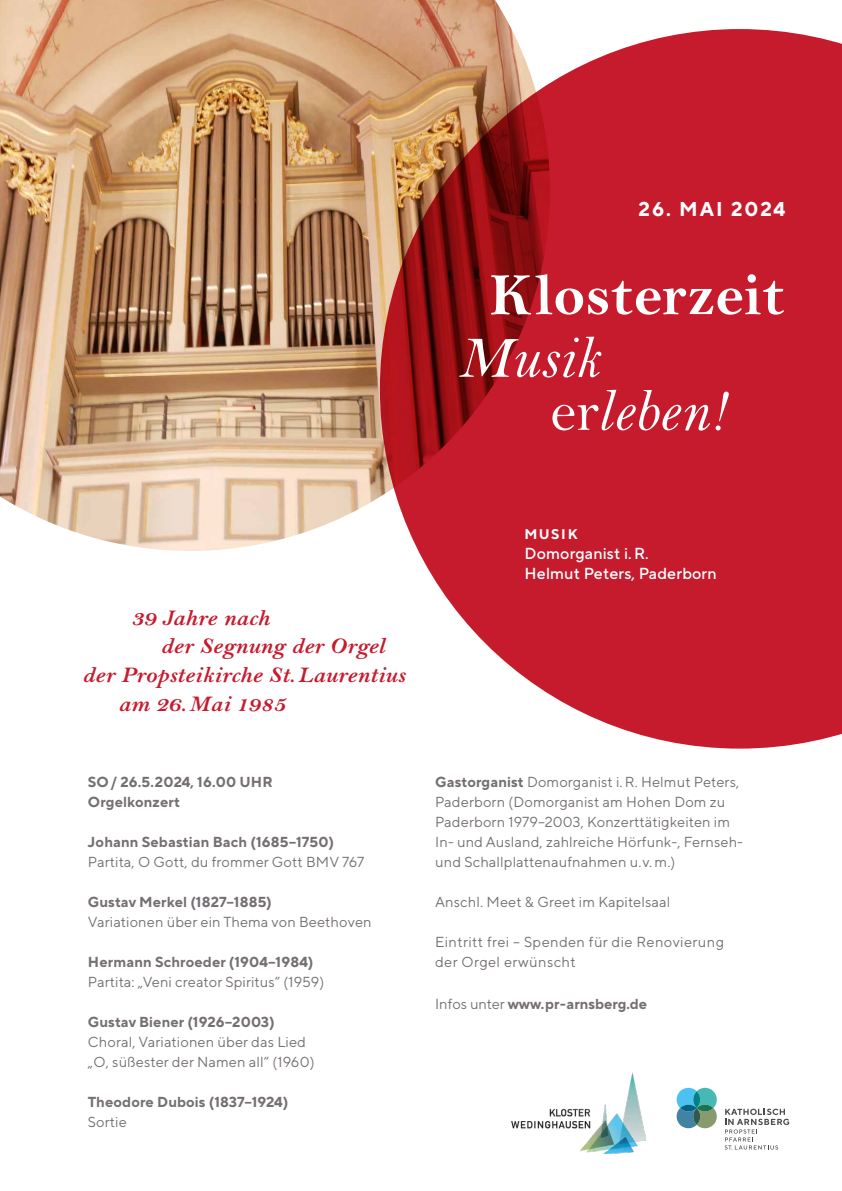
<style>
.page{position:relative;width:842px;height:1191px;background:#fff}
.page>*{position:absolute;margin:0;border:0;box-sizing:border-box;transform-origin:0 0}
.t1{font:59.9px/53px "Bell MT Italic";color:#fff}
.t2{font:59.9px "Bell MT Bold";color:#fff}
.t3{font:italic 700 22.7px "Bell";letter-spacing:.01em;color:#c61a2d}
.t4{font:700 20px "TT Norms Pro";letter-spacing:.1em;color:#fff}
.t5{font:500 16px/20px "TT Norms Pro";letter-spacing:.01em;color:#fff}
.t6{font:14.5px/20px "TT Norms Pro";letter-spacing:.01em;color:#756f73}
.t7{font:700 14.5px/20px "TT Norms Pro";letter-spacing:.01em;color:#756f73}
.t8{font:14.5px/20px "TT Norms Pro";letter-spacing:.03em;color:#756f73}
.t9{font:700 14px "TT Norms Pro";letter-spacing:.11em;color:#fff}
.s1{font-family:"Bell"}
.s2{font-weight:700}
.s3{font-weight:400}
</style>
<div class="page">
<img style="left:0;top:0;width:512px;height:551px">
<svg style="left:676px;top:1087px;width:41px;height:41px;background:#65a9ae"></svg>
<svg style="left:725px;top:1108px;width:64px;height:41px"></svg>
<img style="left:511px;top:1072px;width:135px;height:81px">
<svg style="left:380px;top:29px;width:462px;height:719px;background:#c53843"></svg>
<h3 class="t4" style="left:638px;top:196px;width:148px">26. MAI 2024</h3>
<h1 class="t2" style="left:490px;top:259px;width:297px">Klosterzeit</h1>
<h1 class="t1" style="left:550px;top:331px;width:178px;text-indent:-92px">Musik <span class="s1">er</span>leben!</h1>
<h2 class="t3" style="left:131px;top:604px;width:139px">39 Jahre nach</h2>
<h2 class="t3" style="left:161px;top:633px;width:225px">der Segnung der Orgel</h2>
<h2 class="t3" style="left:83px;top:662px;width:323px">der Propsteikirche St.Laurentius</h2>
<h2 class="t3" style="left:119px;top:691px;width:168px">am 26.Mai 1985</h2>
<p class="t7" style="left:88px;top:771px;width:186px">SO / 26.5.2024, 16.00 UHR<br>Orgelkonzert</p>
<p class="t7" style="left:88px;top:831px;width:248px">Johann Sebastian Bach (1685–1750)</p>
<p class="t6" style="left:88px;top:851px;width:278px">Partita, O Gott, du frommer Gott BMV 767</p>
<p class="t7" style="left:88px;top:891px;width:186px">Gustav Merkel (1827–1885)</p>
<p class="t6" style="left:88px;top:911px;width:285px">Variationen über ein Thema von Beethoven</p>
<p class="t7" style="left:88px;top:951px;width:227px">Hermann Schroeder (1904–1984)</p>
<p class="t6" style="left:88px;top:971px;width:238px">Partita: „Veni creator Spiritus“ (1959)</p>
<p class="t7" style="left:88px;top:1011px;width:188px">Gustav Biener (1926–2003)</p>
<p class="t6" style="left:88px;top:1031px;width:228px">Choral, Variationen über das Lied „O, süßester der Namen all“ (1960)</p>
<p class="t7" style="left:88px;top:1091px;width:202px">Theodore Dubois (1837–1924)</p>
<p class="t6" style="left:88px;top:1111px;width:40px">Sortie</p>
<p class="t9" style="left:524px;top:524px;width:54px">MUSIK</p>
<p class="t5" style="left:524px;top:542px;width:194px">Domorganist i.R.<br>Helmut Peters, Paderborn</p>
<p class="t6" style="left:435px;top:771px;width:309px"><span class="s2">Gastorganist</span> Domorganist i.R. Helmut Peters, Paderborn (Domorganist am Hohen Dom zu Paderborn 1979–2003, Konzerttätigkeiten im In- und Ausland, zahlreiche Hörfunk-, Fernseh&shy;und Schallplattenaufnahmen u.v. m.)</p>
<p class="t6" style="left:435px;top:891px;width:237px">Anschl. Meet &amp; Greet im Kapitelsaal</p>
<p class="t8" style="left:435px;top:931px;width:290px">Eintritt frei – Spenden für die Renovierung der Orgel erwünscht</p>
<p class="t7" style="left:435px;top:993px;width:213px"><span class="s3">Infos unter</span> www.pr-arnsberg.de</p>
</div>
